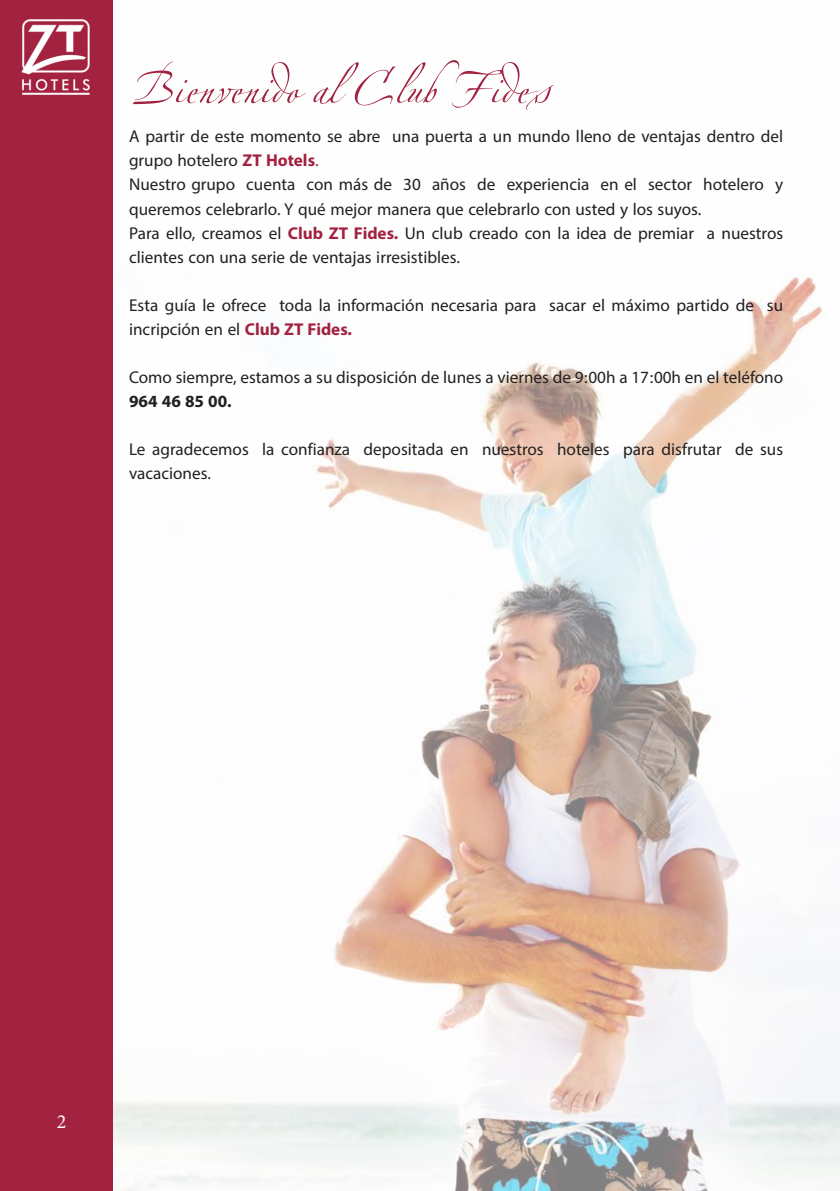
<style>
.page{position:relative;width:840px;height:1191px;background:#fff}
.page>*{position:absolute;margin:0;border:0;box-sizing:border-box;transform-origin:0 0}
.t1{font:60px "Linotype Zapfino Four";color:#a22240}
.t2{font:24px/24px "Myriad Arabic";color:#231f20}
.t3{font:20px "Minion Pro";color:#fff}
.s1{font-weight:700;color:#a22240}
.s2{color:#a22240}
.s3{font-weight:700}
</style>
<div class="page">
<img style="left:112px;top:0;width:727px;height:1191px">
<div style="left:0;top:0;width:112px;height:1191px;background:#a22240"></div>
<img style="left:21px;top:19px;width:69px;height:76px">
<p class="t1" style="left:129px;top:46px;width:420px">Bienvenido al Club Fides</p>
<p class="t2" style="left:129px;top:125px;width:655px">A partir de este momento se abre una puerta a un mundo lleno de ventajas dentro del grupo hotelero <span class="s1">ZT Hotels</span><span class="s2">.</span></p>
<p class="t2" style="left:129px;top:173px;width:655px">Nuestro grupo cuenta con más de 30 años de experiencia en el sector hotelero y queremos celebrarlo. Y qué mejor manera que celebrarlo con usted y los suyos.</p>
<p class="t2" style="left:129px;top:221px;width:655px">Para ello, creamos el <span class="s1">Club ZT Fides.</span> Un club creado con la idea de premiar a nuestros clientes con una serie de ventajas irresistibles.</p>
<p class="t2" style="left:129px;top:293px;width:655px">Esta guía le ofrece toda la información necesaria para sacar el máximo partido de su incripción en el <span class="s1">Club ZT Fides.</span></p>
<p class="t2" style="left:129px;top:365px;width:655px">Como siempre, estamos a su disposición de lunes a viernes de 9:00h a 17:00h en el teléfono<br><span class="s3">964 46 85 00.</span></p>
<p class="t2" style="left:129px;top:437px;width:655px">Le agradecemos la confianza depositada en nuestros hoteles para disfrutar de sus vacaciones.</p>
<p class="t3" style="left:57px;top:1107px;width:11px">2</p>
</div>
